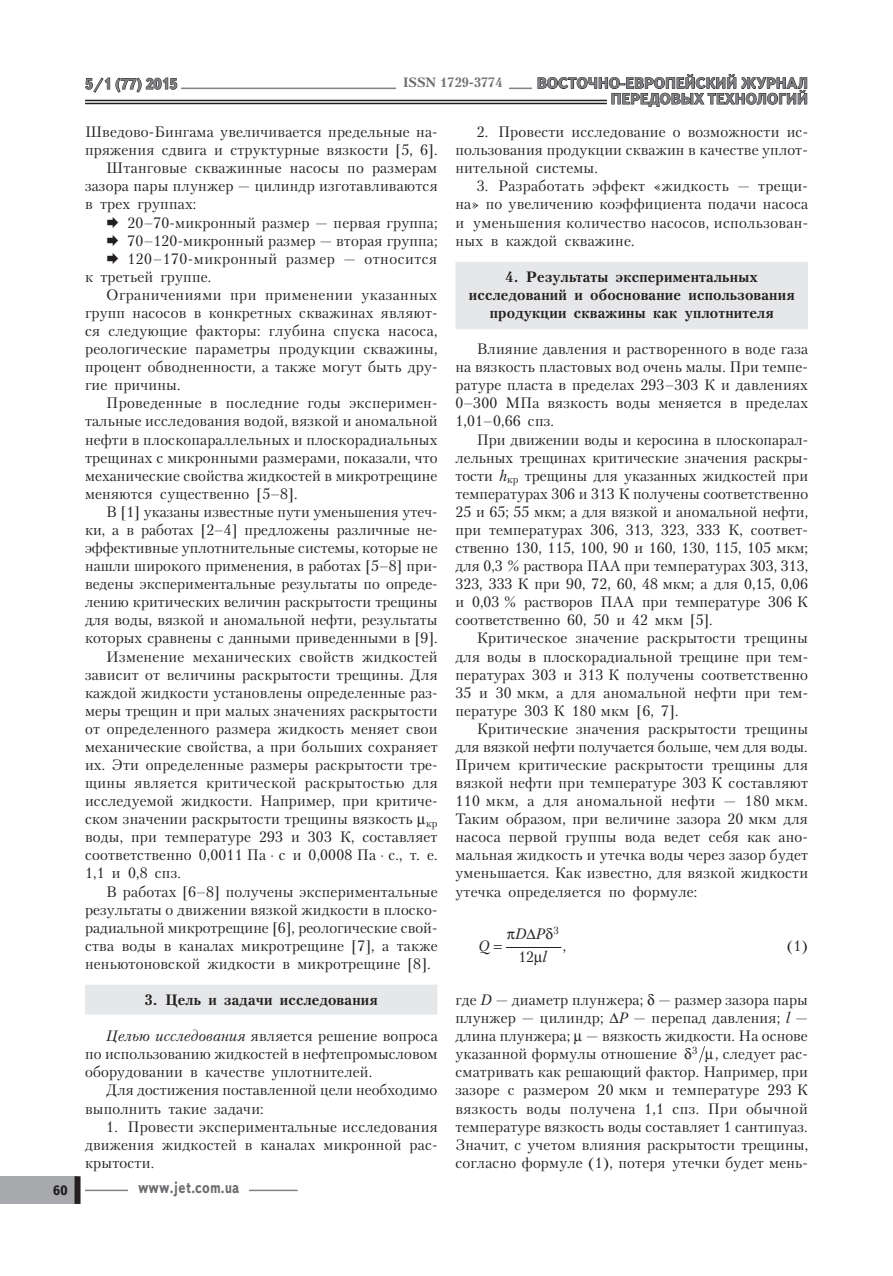
<style>
.page{position:relative;width:893px;height:1276px;background:#fff}
.page>*{position:absolute;margin:0;border:0;box-sizing:border-box;transform-origin:0 0}
.t1{font:700 16.2px "Text Book C";color:#6c6d70;scale:.83 1}
.t2{font:15px/18px "Petersburg C";letter-spacing:.01em;color:#231f20;text-align:justify}
.t3{font:700 15px/18px "Petersburg C";letter-spacing:.01em;color:#231f20;text-align:center}
.t4{font:700 15px/15.8px "Text Book C";color:#808285;text-align:right}
.t5{font:15px/18px "Petersburg C";letter-spacing:.035em;color:#231f20}
.t6{font:italic 15px/22.2px "Petersburg C";color:#231f20;text-align:right}
.t7{font:700 13.5px "Petersburg C";color:#6c6d70}
.t8{font:700 13.5px "Text Book C";color:#231f20}
.t9{font:10.2px "Petersburg C";color:#231f20}
.s1{font-style:italic}
</style>
<div class="page">
<svg style="left:537px;top:74px;width:270px;height:33px"></svg>
<svg style="left:85px;top:77px;width:93px;height:16px"></svg>
<hr style="left:85px;top:100px;width:522px;height:1px;background:#231f20">
<hr style="left:85px;top:103px;width:522px;height:1px;background:#231f20">
<hr style="left:181px;top:88px;width:351px;height:1px;background:#808285">
<div style="left:0;top:1176px;width:79px;height:28px;background:#a8a9ad"></div>
<div style="left:75px;top:1176px;width:6px;height:28px;background:#231f20"></div>
<hr style="left:85px;top:1189px;width:213px;height:2px;background:#808285">
<div style="left:129px;top:1183px;width:120px;height:15px;background:#fff"></div>
<div style="left:397px;top:77px;width:112px;height:14px;background:#fff"></div>
<div style="left:85px;top:984px;width:352px;height:30px;background:#e6e7e9"></div>
<div style="left:455px;top:262px;width:353px;height:67px;background:#e6e7e9"></div>
<hr style="left:506px;top:947px;width:55px;height:1px;background:#231f20">
<svg style="left:699px;top:1046px;width:6px;height:16px"></svg>
<p class="t4" style="left:537px;top:75px;width:273px">Восточно-Европейский журнал передовых технологий</p>
<p class="t7" style="left:403px;top:74px;width:101px">ISSN 1729-3774</p>
<p class="t2" style="left:85px;top:123px;width:354px">Шведово-Бингама увеличивается предельные на-</p>
<p class="t2" style="left:85px;top:141px;width:354px">пряжения сдвига и структурные вязкости [5, 6].</p>
<p class="t2" style="left:106px;top:159px;width:332px">Штанговые скважинные насосы по размерам</p>
<p class="t2" style="left:85px;top:177px;width:354px">зазора пары плунжер — цилиндр изготавливаются</p>
<p class="t2" style="left:85px;top:195px;width:113px">в трех группах:</p>
<p class="t2" style="left:106px;top:213px;width:333px">◻ 20–70-микронный размер — первая группа;</p>
<p class="t2" style="left:106px;top:231px;width:333px">◻ 70–120-микронный размер — вторая группа;</p>
<p class="t5" style="left:85px;top:249px;width:354px;text-indent:21px">◻ 120–170-микронный размер — относится к третьей группе.</p>
<p class="t2" style="left:85px;top:285px;width:354px;text-indent:21px">Ограничениями при применении указанных групп насосов в конкретных скважинах являют&shy;ся следующие факторы: глубина спуска насоса, реологические параметры продукции скважины, процент обводненности, а также могут быть дру&shy;гие причины.</p>
<p class="t2" style="left:85px;top:394px;width:354px;text-indent:21px">Проведенные в последние годы эксперимен&shy;тальные исследования водой, вязкой и аномальной нефти в плоскопараллельных и плоскорадиальных трещинах с микронными размерами, показали, что механические свойства жидкостей в микротрещине меняются существенно [5–8].</p>
<p class="t2" style="left:106px;top:502px;width:333px">В [1] указаны известные пути уменьшения утеч-</p>
<p class="t2" style="left:85px;top:520px;width:354px">ки, а в работах [2–4] предложены различные не-</p>
<p class="t2" style="left:85px;top:538px;width:354px">эффективные уплотнительные системы, которые не</p>
<p class="t2" style="left:85px;top:557px;width:354px">нашли широкого применения, в работах [5–8] при-</p>
<p class="t2" style="left:85px;top:575px;width:354px">ведены экспериментальные результаты по опреде-</p>
<p class="t2" style="left:85px;top:593px;width:354px">лению критических величин раскрытости трещины</p>
<p class="t2" style="left:85px;top:611px;width:354px">для воды, вязкой и аномальной нефти, результаты</p>
<p class="t2" style="left:85px;top:629px;width:354px">которых сравнены с данными приведенными в [9].</p>
<p class="t2" style="left:106px;top:647px;width:333px">Изменение механических свойств жидкостей</p>
<p class="t2" style="left:85px;top:665px;width:354px">зависит от величины раскрытости трещины. Для</p>
<p class="t2" style="left:85px;top:683px;width:354px">каждой жидкости установлены определенные раз-</p>
<p class="t2" style="left:85px;top:701px;width:354px">меры трещин и при малых значениях раскрытости</p>
<p class="t2" style="left:85px;top:719px;width:354px">от определенного размера жидкость меняет свои</p>
<p class="t2" style="left:85px;top:737px;width:354px">механические свойства, а при больших сохраняет</p>
<p class="t2" style="left:85px;top:755px;width:354px">их. Эти определенные размеры раскрытости тре-</p>
<p class="t2" style="left:85px;top:773px;width:354px">щины является критической раскрытостью для</p>
<p class="t2" style="left:85px;top:791px;width:354px">исследуемой жидкости. Например, при критиче-</p>
<p class="t2" style="left:85px;top:810px;width:354px">ском значении раскрытости трещины вязкость <sub>кр</sub></p>
<p class="t2" style="left:85px;top:828px;width:354px">воды, при температуре 293 и 303 К, составляет</p>
<p class="t2" style="left:85px;top:846px;width:354px">соответственно 0,0011 Па ⋅ с и 0,0008 Па ⋅ с., т. е.</p>
<p class="t2" style="left:85px;top:864px;width:97px">1,1 и 0,8 спз.</p>
<p class="t2" style="left:106px;top:882px;width:333px">В работах [6–8] получены экспериментальные</p>
<p class="t2" style="left:85px;top:900px;width:354px">результаты о движении вязкой жидкости в плоско-</p>
<p class="t2" style="left:85px;top:918px;width:354px">радиальной микротрещине [6], реологические свой-</p>
<p class="t2" style="left:85px;top:936px;width:354px">ства воды в каналах микротрещине [7], а также</p>
<p class="t2" style="left:85px;top:954px;width:347px">неньютоновской жидкости в микротрещине [8].</p>
<p class="t3" style="left:145px;top:990px;width:234px">3. Цель и задачи исследования</p>
<p class="t2" style="left:85px;top:1026px;width:354px;text-indent:21px"><span class="s1">Целью исследования</span> является решение вопроса по использованию жидкостей в нефтепромысловом оборудовании в качестве уплотнителей.</p>
<p class="t2" style="left:85px;top:1081px;width:354px;text-indent:21px">Для достижения поставленной цели необходимо выполнить такие задачи:</p>
<p class="t2" style="left:85px;top:1117px;width:354px;text-indent:21px">1. Провести экспериментальные исследования движения жидкостей в каналах микронной рас&shy;крытости.</p>
<p class="t4" style="left:85px;top:76px;width:94px">5/1 (77) 2015</p>
<p class="t2" style="left:455px;top:123px;width:354px;text-indent:21px">2. Провести исследование о возможности ис&shy;пользования продукции скважин в качестве уплот&shy;нительной системы.</p>
<p class="t2" style="left:455px;top:177px;width:354px;text-indent:21px">3. Разработать эффект «жидкость — трещи&shy;на» по увеличению коэффициента подачи насоса и уменьшения количество насосов, использован&shy;ных в каждой скважине.</p>
<p class="t3" style="left:469px;top:267px;width:327px">4. Результаты экспериментальных исследований и обоснование использования продукции скважины как уплотнителя</p>
<p class="t2" style="left:455px;top:340px;width:354px;text-indent:21px">Влияние давления и растворенного в воде газа на вязкость пластовых вод очень малы. При темпе&shy;ратуре пласта в пределах 293–303 К и давлениях 0–300 МПа вязкость воды меняется в пределах 1,01–0,66 спз.</p>
<p class="t2" style="left:455px;top:430px;width:354px;text-indent:21px">При движении воды и керосина в плоскопарал&shy;лельных трещинах критические значения раскры&shy;тости <span class="s1">h</span><sub>кр</sub> трещины для указанных жидкостей при температурах 306 и 313 К получены соответственно 25 и 65; 55 мкм; а для вязкой и аномальной нефти, при температурах 306, 313, 323, 333 К, соответ&shy;ственно 130, 115, 100, 90 и 160, 130, 115, 105 мкм; для 0,3 % раствора ПАА при температурах 303, 313, 323, 333 К при 90, 72, 60, 48 мкм; а для 0,15, 0,06 и 0,03 % растворов ПАА при температуре 306 К соответственно 60, 50 и 42 мкм [5].</p>
<p class="t2" style="left:455px;top:629px;width:354px;text-indent:21px">Критическое значение раскрытости трещины для воды в плоскорадиальной трещине при тем&shy;пературах 303 и 313 К получены соответственно 35 и 30 мкм, а для аномальной нефти при тем&shy;пературе 303 К 180 мкм [6, 7].</p>
<p class="t2" style="left:455px;top:719px;width:354px;text-indent:21px">Критические значения раскрытости трещины для вязкой нефти получается больше, чем для воды.<br>Причем критические раскрытости трещины для вязкой нефти при температуре 303 К составляют 110 мкм, а для аномальной нефти — 180 мкм.<br>Таким образом, при величине зазора 20 мкм для насоса первой группы вода ведет себя как ано&shy;мальная жидкость и утечка воды через зазор будет уменьшается. Как известно, для вязкой жидкости утечка определяется по формуле:</p>
<p class="t9" style="left:527px;top:924px;width:34px">∆ 3</p>
<p class="t2" style="left:518px;top:947px;width:17px">12</p>
<p class="t2" style="left:563px;top:937px;width:5px">,</p>
<p class="t2" style="left:787px;top:937px;width:23px">(1)</p>
<p class="t2" style="left:455px;top:990px;width:354px">где <span class="s1">D</span> — диаметр плунжера; — размер зазора пары плунжер — цилиндр; ∆<span class="s1">Р</span> — перепад давления; <span class="s1">l</span> — длина плунжера; — вязкость жидкости. На основе указанной формулы отношение <sup>3</sup> , следует рас&shy;сматривать как решающий фактор. Например, при зазоре с размером 20 мкм и температуре 293 К вязкость воды получена 1,1 спз. При обычной температуре вязкость воды составляет 1 сантипуаз.<br>Значит, с учетом влияния раскрытости трещины, согласно формуле (1), потеря утечки будет мень-</p>
<p class="t6" style="left:478px;top:935px;width:13px">Q</p>
<p class="t6" style="left:515px;top:923px;width:33px">D P l</p>
<p class="t8" style="left:53px;top:1182px;width:16px">60</p>
<p class="t1" style="left:138px;top:1178px;width:123px">www.jet.com.ua</p>
</div>
